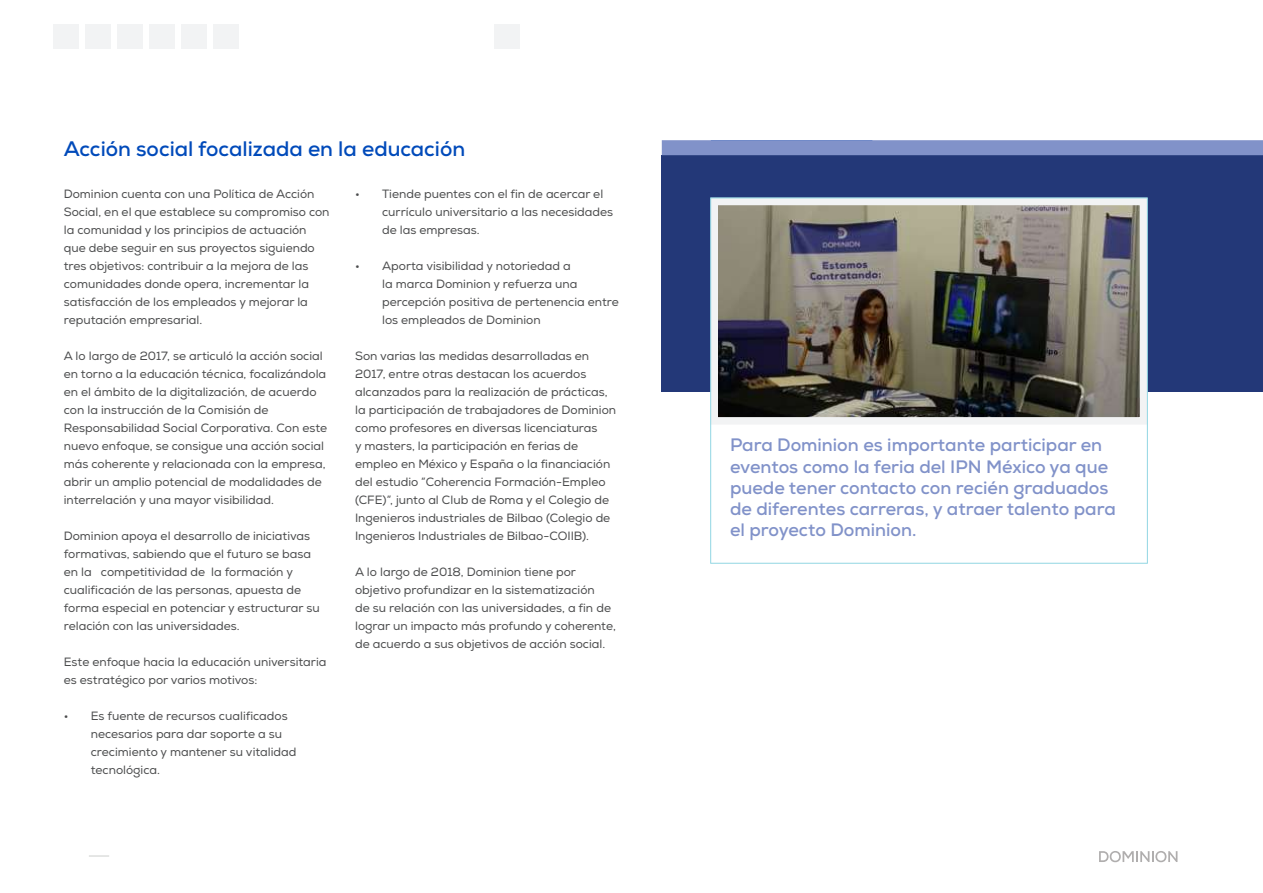
<style>
.page{position:relative;width:1263px;height:893px;background:#fff}
.page>*{position:absolute;margin:0;border:0;box-sizing:border-box;transform-origin:0 0}
.t1{font:700 21px "Nexa";color:#004aba}
.t2{font:700 18px/21px "Nexa";color:#8192c9}
.t3{font:12px/18px "Nexa";color:#4b4c4d}
</style>
<div class="page">
<svg style="left:1099px;top:851px;width:78px;height:11px"></svg>
<svg style="left:89px;top:856px;width:20px;height:1px"></svg>
<div style="left:662px;top:155px;width:601px;height:236px;background:#233878"></div>
<div style="left:662px;top:140px;width:601px;height:15px;background:#8192c9"></div>
<img style="left:707px;top:197px;width:444px;height:231px">
<hr style="left:710px;top:563px;width:437px;height:1px;background:#91d6e3">
<hr style="left:1147px;top:198px;width:1px;height:365px;background:#91d6e3">
<hr style="left:710px;top:198px;width:437px;height:1px;background:#91d6e3">
<hr style="left:710px;top:198px;width:1px;height:365px;background:#91d6e3">
<div style="left:149px;top:24px;width:26px;height:25px;background:#f2f3f4"></div>
<div style="left:117px;top:24px;width:26px;height:25px;background:#f2f3f4"></div>
<div style="left:53px;top:24px;width:26px;height:25px;background:#f2f3f4"></div>
<div style="left:494px;top:24px;width:26px;height:25px;background:#f2f3f4"></div>
<div style="left:213px;top:24px;width:26px;height:25px;background:#f2f3f4"></div>
<div style="left:181px;top:24px;width:26px;height:25px;background:#f2f3f4"></div>
<div style="left:85px;top:24px;width:26px;height:25px;background:#f2f3f4"></div>
<h1 class="t1" style="left:64px;top:135px;width:403px">Acción social focalizada en la educación</h1>
<p class="t3" style="left:64px;top:186px;width:267px">Dominion cuenta con una Política de Acción Social, en el que establece su compromiso con la comunidad y los principios de actuación que debe seguir en sus proyectos siguiendo tres objetivos: contribuir a la mejora de las comunidades donde opera, incrementar la satisfacción de los empleados y mejorar la reputación empresarial.</p>
<p class="t3" style="left:64px;top:348px;width:265px">A lo largo de 2017, se articuló la acción social en torno a la educación técnica, focalizándola en el ámbito de la digitalización, de acuerdo con la instrucción de la Comisión de Responsabilidad Social Corporativa. Con este nuevo enfoque, se consigue una acción social más coherente y relacionada con la empresa, abrir un amplio potencial de modalidades de interrelación y una mayor visibilidad.</p>
<p class="t3" style="left:64px;top:528px;width:257px">Dominion apoya el desarrollo de iniciativas formativas, sabiendo que el futuro se basa en la competitividad de la formación y cualificación de las personas, apuesta de forma especial en potenciar y estructurar su relación con las universidades.</p>
<p class="t3" style="left:64px;top:654px;width:264px">Este enfoque hacia la educación universitaria es estratégico por varios motivos:</p>
<p class="t3" style="left:91px;top:708px;width:207px;text-indent:-27px">• Es fuente de recursos cualificados necesarios para dar soporte a su crecimiento y mantener su vitalidad tecnológica.</p>
<p class="t3" style="left:382px;top:186px;width:233px;text-indent:-27px">• Tiende puentes con el fin de acercar el currículo universitario a las necesidades de las empresas.</p>
<p class="t3" style="left:382px;top:258px;width:238px;text-indent:-27px">• Aporta visibilidad y notoriedad a<br>la marca Dominion y refuerza una percepción positiva de pertenencia entre los empleados de Dominion</p>
<p class="t3" style="left:355px;top:348px;width:263px">Son varias las medidas desarrolladas en 2017, entre otras destacan los acuerdos alcanzados para la realización de prácticas, la participación de trabajadores de Dominion como profesores en diversas licenciaturas<br>y masters, la participación en ferias de empleo en México y España o la financiación del estudio ”Coherencia Formación-Empleo (CFE)”, junto al Club de Roma y el Colegio de Ingenieros industriales de Bilbao (Colegio de Ingenieros Industriales de Bilbao-COIIB).</p>
<p class="t3" style="left:355px;top:564px;width:262px">A lo largo de 2018, Dominion tiene por objetivo profundizar en la sistematización<br>de su relación con las universidades, a fin de lograr un impacto más profundo y coherente, de acuerdo a sus objetivos de acción social.</p>
<h2 class="t2" style="left:730px;top:435px;width:387px">Para Dominion es importante participar en eventos como la feria del IPN México ya que puede tener contacto con recién graduados de diferentes carreras, y atraer talento para el proyecto Dominion.</h2>
</div>
